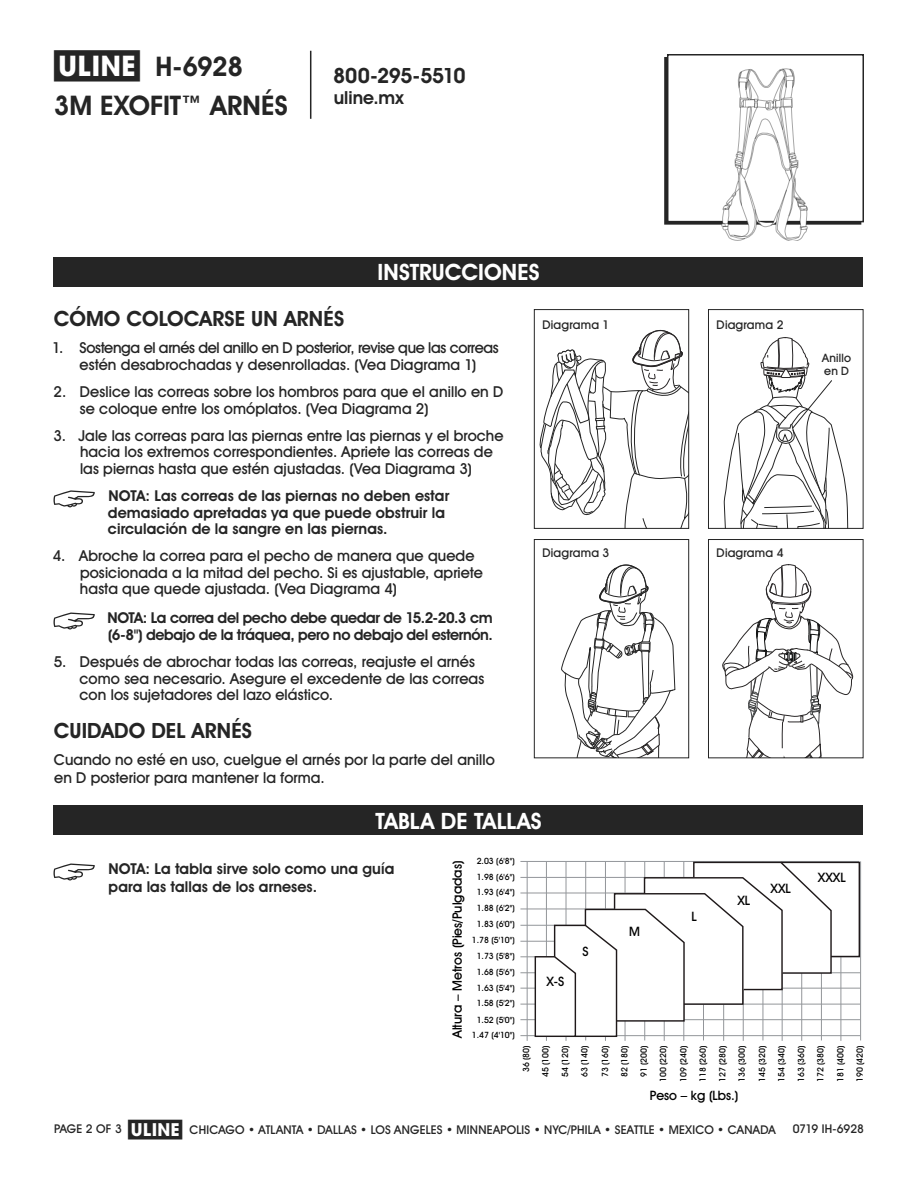
<style>
.page{position:relative;width:918px;height:1188px;background:#fff}
.page>*{position:absolute;margin:0;border:0;box-sizing:border-box;transform-origin:0 0}
.t1{font:700 27px/38.7px "Uline Two Knine";color:#252525}
.t2{font:700 22.5px "Uline Two Knine";letter-spacing:.005em;color:#fff}
.t3{font:700 21px "Uline Two Knine";letter-spacing:.005em;color:#252525}
.t4{font:700 21px "Uline Two Knine";letter-spacing:-.02em;color:#252525}
.t5{font:700 18px "Uline Two Knine";color:#252525}
.t6{font:15px/16.5px "Uline Two Knine";letter-spacing:.005em;color:#252525}
.t7{font:700 15px/16.5px "Uline Two Knine";letter-spacing:.005em;color:#252525}
.t8{font:15px/16.5px "Uline Two Knine";letter-spacing:-.02em;color:#252525;text-align:center}
.t9{font:700 15px/16.5px "Uline Two Knine";letter-spacing:-.025em;color:#252525}
.t10{font:12.9px "Uline Two Knine";color:#000}
.t11{font:12px "Uline Two Knine";letter-spacing:.015em;color:#252525}
.t12{font:12px "Uline Two Knine";letter-spacing:-.015em;color:#252525}
.t13{font:11.55px/13.8px "Uline Two Knine";letter-spacing:.015em;color:#252525}
.t14{font:8.55px/15.3px "Uline Two Knine";color:#000}
.s1{font-size:28.5px}
.s2{font-size:18px}
</style>
<div class="page">
<hr style="left:310px;top:51px;width:1px;height:68px;background:#252525">
<div style="left:53px;top:257px;width:810px;height:30px;background:#252525"></div>
<div style="left:53px;top:805px;width:810px;height:30px;background:#252525"></div>
<svg style="left:53px;top:490px;width:42px;height:17px"></svg>
<svg style="left:53px;top:613px;width:42px;height:16px"></svg>
<svg style="left:539px;top:329px;width:148px;height:198px"></svg>
<div style="left:534px;top:309px;width:155px;height:220px;border:1px solid #252525"></div>
<svg style="left:561px;top:564px;width:114px;height:192px"></svg>
<div style="left:534px;top:539px;width:155px;height:219px;border:1px solid #252525"></div>
<div style="left:708px;top:309px;width:155px;height:220px;border:1px solid #252525"></div>
<svg style="left:722px;top:564px;width:132px;height:192px"></svg>
<div style="left:708px;top:539px;width:155px;height:219px;border:1px solid #252525"></div>
<svg style="left:724px;top:337px;width:124px;height:191px"></svg>
<svg style="left:53px;top:864px;width:42px;height:16px"></svg>
<hr style="left:520px;top:861px;width:339px;height:1px;background:#93969a">
<hr style="left:520px;top:877px;width:339px;height:1px;background:#93969a">
<hr style="left:520px;top:893px;width:339px;height:1px;background:#93969a">
<hr style="left:520px;top:909px;width:339px;height:1px;background:#93969a">
<hr style="left:520px;top:988px;width:340px;height:1px;background:#93969a">
<hr style="left:520px;top:1004px;width:340px;height:1px;background:#93969a">
<hr style="left:520px;top:1019px;width:340px;height:1px;background:#93969a">
<hr style="left:520px;top:1035px;width:340px;height:1px;background:#93969a">
<hr style="left:520px;top:925px;width:339px;height:1px;background:#93969a">
<hr style="left:520px;top:941px;width:339px;height:1px;background:#93969a">
<hr style="left:520px;top:957px;width:340px;height:1px;background:#93969a">
<hr style="left:520px;top:973px;width:340px;height:1px;background:#93969a">
<hr style="left:527px;top:862px;width:1px;height:179px;background:#93969a">
<hr style="left:546px;top:862px;width:1px;height:179px;background:#93969a">
<hr style="left:566px;top:862px;width:1px;height:179px;background:#93969a">
<hr style="left:585px;top:861px;width:1px;height:179px;background:#93969a">
<hr style="left:605px;top:862px;width:1px;height:179px;background:#93969a">
<hr style="left:625px;top:862px;width:1px;height:179px;background:#93969a">
<hr style="left:644px;top:861px;width:1px;height:179px;background:#93969a">
<hr style="left:664px;top:862px;width:1px;height:179px;background:#93969a">
<hr style="left:684px;top:862px;width:1px;height:179px;background:#93969a">
<hr style="left:703px;top:861px;width:1px;height:179px;background:#93969a">
<hr style="left:723px;top:862px;width:1px;height:179px;background:#93969a">
<hr style="left:743px;top:862px;width:1px;height:179px;background:#93969a">
<hr style="left:763px;top:861px;width:1px;height:179px;background:#93969a">
<hr style="left:782px;top:862px;width:1px;height:179px;background:#93969a">
<hr style="left:801px;top:862px;width:1px;height:179px;background:#93969a">
<hr style="left:821px;top:861px;width:1px;height:179px;background:#93969a">
<hr style="left:841px;top:862px;width:1px;height:179px;background:#93969a">
<hr style="left:860px;top:861px;width:1px;height:179px;background:#93969a">
<svg style="left:534px;top:861px;width:327px;height:177px"></svg>
<div style="left:664px;top:57px;width:197px;height:168px;border:2px solid #252525"></div>
<div style="left:668px;top:55px;width:195px;height:167px;background:#fff"></div>
<div style="left:667px;top:54px;width:197px;height:168px;border:2px solid #252525"></div>
<svg style="left:722px;top:69px;width:86px;height:171px"></svg>
<h1 class="t1" style="left:54px;top:47px;width:235px"><span class="s1">π</span> H-6928<br>3M EXOFIT™ ARNÉS</h1>
<h3 class="t4" style="left:333px;top:63px;width:134px">800-295-5510</h3>
<p class="t5" style="left:334px;top:86px;width:71px">uline.mx</p>
<h2 class="t2" style="left:377px;top:259px;width:164px">INSTRUCCIONES</h2>
<h3 class="t3" style="left:54px;top:306px;width:292px">CÓMO COLOCARSE UN ARNÉS</h3>
<p class="t8" style="left:52px;top:339px;width:448px">1. Sostenga el arnés del anillo en D posterior, revise que las correas estén desabrochadas y desenrolladas. (Vea Diagrama 1)</p>
<p class="t6" style="left:80px;top:383px;width:425px;text-indent:-26px">2. Deslice las correas sobre los hombros para que el anillo en D se coloque entre los omóplatos. (Vea Diagrama 2)</p>
<p class="t6" style="left:80px;top:427px;width:425px;text-indent:-26px">3. Jale las correas para las piernas entre las piernas y el broche hacia los extremos correspondientes. Apriete las correas de las piernas hasta que estén ajustadas. (Vea Diagrama 3)</p>
<p class="t7" style="left:108px;top:487px;width:343px">NOTA: Las correas de las piernas no deben estar demasiado apretadas ya que puede obstruir la circulación de la sangre en las piernas.</p>
<p class="t6" style="left:80px;top:548px;width:405px;text-indent:-27px">4. Abroche la correa para el pecho de manera que quede posicionada a la mitad del pecho. Si es ajustable, apriete hasta que quede ajustada. (Vea Diagrama 4)</p>
<p class="t9" style="left:107px;top:610px;width:387px">NOTA: La correa del pecho debe quedar de 15.2-20.3 cm (6-8") debajo de la tráquea, pero no debajo del esternón.</p>
<p class="t6" style="left:80px;top:653px;width:406px;text-indent:-26px">5. Después de abrochar todas las correas, reajuste el arnés como sea necesario. Asegure el excedente de las correas con los sujetadores del lazo elástico.</p>
<h3 class="t3" style="left:54px;top:718px;width:200px">CUIDADO DEL ARNÉS</h3>
<p class="t6" style="left:54px;top:751px;width:443px;line-height:18px">Cuando no esté en uso, cuelgue el arnés por la parte del anillo en D posterior para mantener la forma.</p>
<p class="t11" style="left:543px;top:317px;width:68px">Diagrama 1</p>
<p class="t11" style="left:717px;top:317px;width:68px">Diagrama 2</p>
<p class="t11" style="left:543px;top:545px;width:68px">Diagrama 3</p>
<p class="t11" style="left:717px;top:545px;width:68px">Diagrama 4</p>
<h2 class="t2" style="left:376px;top:807px;width:167px">TABLA DE TALLAS</h2>
<p class="t14" style="left:477px;top:853px;width:40px">2.03 (6'8")</p>
<p class="t10" style="left:449px;top:1038px;width:179px;rotate:-90deg">Altura – Metros (Pies/Pulgadas)</p>
<p class="t7" style="left:108px;top:860px;width:287px;line-height:18px">NOTA: La tabla sirve solo como una guía para las tallas de los arneses.</p>
<p class="t14" style="left:477px;top:869px;width:40px">1.98 (6'6")<br>1.93 (6'4")</p>
<p class="t14" style="left:477px;top:901px;width:40px">1.88 (6'2")</p>
<p class="t14" style="left:472px;top:917px;width:45px;text-align:center">1.83 (6'0")<br>1.78 (5'10")</p>
<p class="t14" style="left:477px;top:948px;width:40px">1.73 (5'8")</p>
<p class="t14" style="left:477px;top:964px;width:40px">1.68 (5'6")<br>1.63 (5'4")</p>
<p class="t14" style="left:477px;top:996px;width:40px">1.58 (5'2")</p>
<p class="t14" style="left:472px;top:1012px;width:45px;text-align:center">1.52 (5'0")<br>1.47 (4'10")</p>
<p class="t10" style="left:546px;top:974px;width:19px">X-S</p>
<p class="t10" style="left:583px;top:944px;width:8px">S</p>
<p class="t10" style="left:629px;top:923px;width:12px">M</p>
<p class="t10" style="left:691px;top:908px;width:7px">L</p>
<p class="t10" style="left:737px;top:892px;width:14px">XL</p>
<p class="t10" style="left:771px;top:880px;width:22px">XXL</p>
<p class="t13" style="left:822px;top:350px;width:30px">Anillo en D</p>
<p class="t10" style="left:818px;top:869px;width:30px">XXXL</p>
<p class="t14" style="left:518px;top:1072px;width:28px;rotate:-90deg">36 (80)</p>
<p class="t14" style="left:538px;top:1077px;width:33px;rotate:-90deg">45 (100)</p>
<p class="t14" style="left:557px;top:1077px;width:33px;rotate:-90deg">54 (120)</p>
<p class="t14" style="left:577px;top:1077px;width:33px;rotate:-90deg">63 (140)</p>
<p class="t14" style="left:597px;top:1077px;width:33px;rotate:-90deg">73 (160)</p>
<p class="t14" style="left:617px;top:1077px;width:33px;rotate:-90deg">82 (180)</p>
<p class="t14" style="left:636px;top:1077px;width:33px;rotate:-90deg">91 (200)</p>
<p class="t14" style="left:655px;top:1082px;width:38px;rotate:-90deg">100 (220)</p>
<p class="t14" style="left:676px;top:1082px;width:38px;rotate:-90deg">109 (240)</p>
<p class="t14" style="left:695px;top:1082px;width:38px;rotate:-90deg">118 (260)</p>
<p class="t14" style="left:715px;top:1082px;width:38px;rotate:-90deg">127 (280)</p>
<p class="t14" style="left:734px;top:1082px;width:38px;rotate:-90deg">136 (300)</p>
<p class="t14" style="left:754px;top:1082px;width:38px;rotate:-90deg">145 (320)</p>
<p class="t14" style="left:774px;top:1082px;width:38px;rotate:-90deg">154 (340)</p>
<p class="t14" style="left:793px;top:1082px;width:38px;rotate:-90deg">163 (360)</p>
<p class="t14" style="left:813px;top:1082px;width:38px;rotate:-90deg">172 (380)</p>
<p class="t14" style="left:833px;top:1082px;width:38px;rotate:-90deg">181 (400)</p>
<p class="t14" style="left:852px;top:1082px;width:38px;rotate:-90deg">190 (420)</p>
<p class="t10" style="left:650px;top:1087px;width:90px">Peso – kg (Lbs.)</p>
<p class="t11" style="left:128px;top:1122px;width:649px"><span class="s2">π</span> CHICAGO • ATLANTA • DALLAS • LOS ANGELES • MINNEAPOLIS • NYC/PHILA • SEATTLE • MEXICO • CANADA</p>
<p class="t11" style="left:54px;top:1122px;width:69px">PAGE 2 OF 3</p>
<p class="t12" style="left:793px;top:1122px;width:73px">0719 IH-6928</p>
</div>
